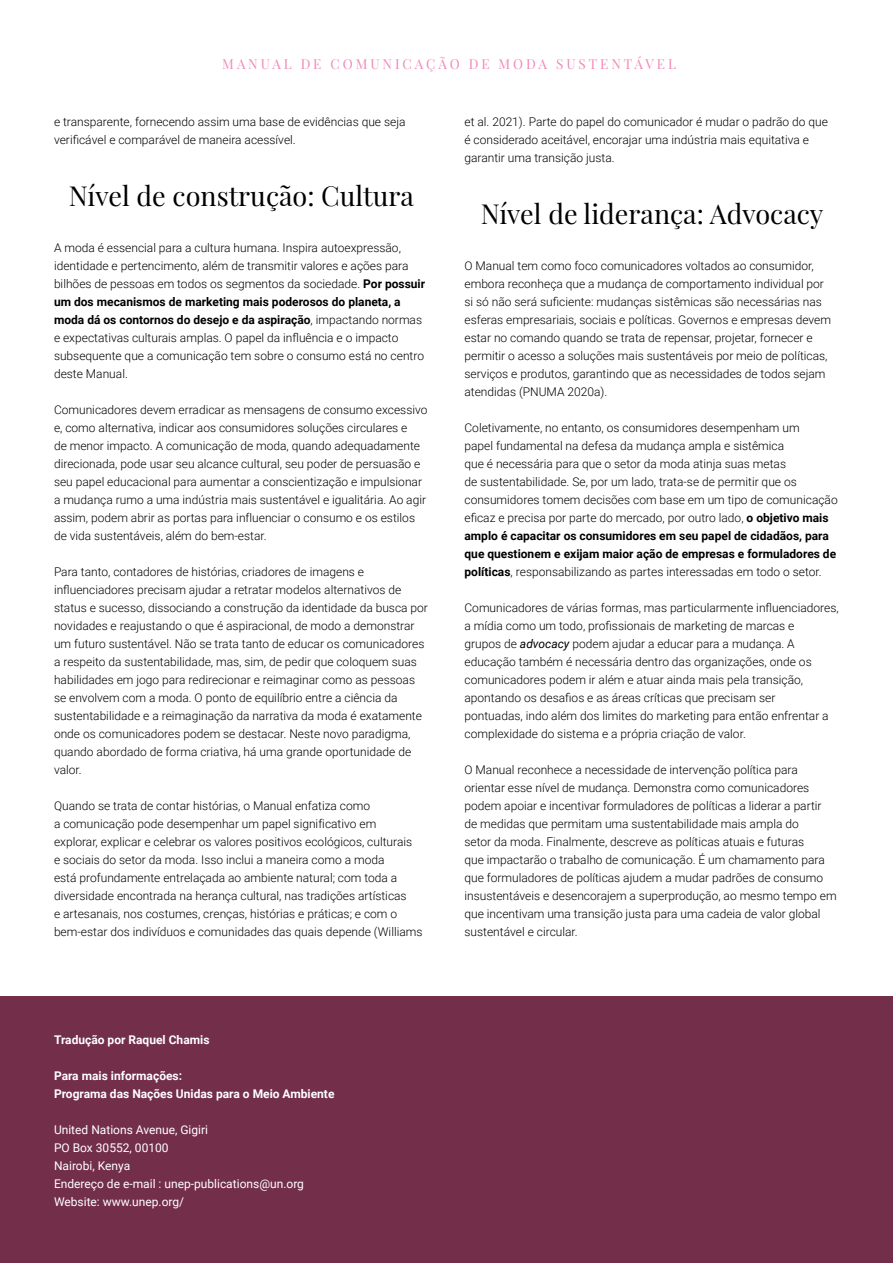
<style>
.page{position:relative;width:893px;height:1263px;background:#fff}
.page>*{position:absolute;margin:0;border:0;box-sizing:border-box;transform-origin:0 0}
.t1{font:27px "Playfair Display";color:#000}
.t2{font:13.5px "Playfair Display";letter-spacing:.22em;color:#f287b8}
.t3{font:300 12px/18px "Roboto";color:#000}
.t4{font:12px/18px "Roboto";color:#fff}
.t5{font:700 12px/18px "Roboto";color:#fff}
.s1{font-weight:700}
.s2{font-weight:400;font-style:italic}
</style>
<div class="page">
<div style="left:0;top:996px;width:893px;height:267px;background:#732e4a"></div>
<p class="t2" style="left:222px;top:53px;width:455px">MANUAL DE COMUNICAÇÃO DE MODA SUSTENTÁVEL</p>
<p class="t3" style="left:54px;top:112px;width:353px">e transparente, fornecendo assim uma base de evidências que seja verificável e comparável de maneira acessível.</p>
<h1 class="t1" style="left:69px;top:175px;width:347px">Nível de construção: Cultura</h1>
<p class="t3" style="left:54px;top:238px;width:373px">A moda é essencial para a cultura humana. Inspira autoexpressão, identidade e pertencimento, além de transmitir valores e ações para bilhões de pessoas em todos os segmentos da sociedade. <span class="s1">Por possuir um dos mecanismos de marketing mais poderosos do planeta, a moda dá os contornos do desejo e da aspiração</span>, impactando normas e expectativas culturais amplas. O papel da influência e o impacto subsequente que a comunicação tem sobre o consumo está no centro deste Manual.</p>
<p class="t3" style="left:54px;top:400px;width:375px">Comunicadores devem erradicar as mensagens de consumo excessivo e, como alternativa, indicar aos consumidores soluções circulares e<br>de menor impacto. A comunicação de moda, quando adequadamente direcionada, pode usar seu alcance cultural, seu poder de persuasão e seu papel educacional para aumentar a conscientização e impulsionar a mudança rumo a uma indústria mais sustentável e igualitária. Ao agir assim, podem abrir as portas para influenciar o consumo e os estilos de vida sustentáveis, além do bem-estar.</p>
<p class="t3" style="left:54px;top:562px;width:375px">Para tanto, contadores de histórias, criadores de imagens e influenciadores precisam ajudar a retratar modelos alternativos de status e sucesso, dissociando a construção da identidade da busca por novidades e reajustando o que é aspiracional, de modo a demonstrar um futuro sustentável. Não se trata tanto de educar os comunicadores a respeito da sustentabilidade, mas, sim, de pedir que coloquem suas habilidades em jogo para redirecionar e reimaginar como as pessoas se envolvem com a moda. O ponto de equilíbrio entre a ciência da sustentabilidade e a reimaginação da narrativa da moda é exatamente onde os comunicadores podem se destacar. Neste novo paradigma, quando abordado de forma criativa, há uma grande oportunidade de valor.</p>
<p class="t3" style="left:54px;top:796px;width:370px">Quando se trata de contar histórias, o Manual enfatiza como<br>a comunicação pode desempenhar um papel significativo em explorar, explicar e celebrar os valores positivos ecológicos, culturais<br>e sociais do setor da moda. Isso inclui a maneira como a moda<br>está profundamente entrelaçada ao ambiente natural; com toda a diversidade encontrada na herança cultural, nas tradições artísticas<br>e artesanais, nos costumes, crenças, histórias e práticas; e com o bem-estar dos indivíduos e comunidades das quais depende (Williams</p>
<p class="t3" style="left:464px;top:112px;width:365px">et al. 2021). Parte do papel do comunicador é mudar o padrão do que é considerado aceitável, encorajar uma indústria mais equitativa e garantir uma transição justa.</p>
<h1 class="t1" style="left:481px;top:193px;width:344px">Nível de liderança: Advocacy</h1>
<p class="t3" style="left:464px;top:256px;width:368px">O Manual tem como foco comunicadores voltados ao consumidor, embora reconheça que a mudança de comportamento individual por si só não será suficiente: mudanças sistêmicas são necessárias nas esferas empresariais, sociais e políticas. Governos e empresas devem estar no comando quando se trata de repensar, projetar, fornecer e permitir o acesso a soluções mais sustentáveis por meio de políticas, serviços e produtos, garantindo que as necessidades de todos sejam atendidas (PNUMA 2020a).</p>
<p class="t3" style="left:464px;top:418px;width:375px">Coletivamente, no entanto, os consumidores desempenham um<br>papel fundamental na defesa da mudança ampla e sistêmica<br>que é necessária para que o setor da moda atinja suas metas<br>de sustentabilidade. Se, por um lado, trata-se de permitir que os consumidores tomem decisões com base em um tipo de comunicação eficaz e precisa por parte do mercado, por outro lado, <span class="s1">o objetivo mais amplo é capacitar os consumidores em seu papel de cidadãos, para que questionem e exijam maior ação de empresas e formuladores de políticas</span>, responsabilizando as partes interessadas em todo o setor.</p>
<p class="t3" style="left:464px;top:598px;width:376px">Comunicadores de várias formas, mas particularmente influenciadores, a mídia como um todo, profissionais de marketing de marcas e<br>grupos de <span class="s2">advocacy</span> podem ajudar a educar para a mudança. A educação também é necessária dentro das organizações, onde os comunicadores podem ir além e atuar ainda mais pela transição, apontando os desafios e as áreas críticas que precisam ser<br>pontuadas, indo além dos limites do marketing para então enfrentar a complexidade do sistema e a própria criação de valor.</p>
<p class="t3" style="left:464px;top:760px;width:374px">O Manual reconhece a necessidade de intervenção política para orientar esse nível de mudança. Demonstra como comunicadores podem apoiar e incentivar formuladores de políticas a liderar a partir de medidas que permitam uma sustentabilidade mais ampla do<br>setor da moda. Finalmente, descreve as políticas atuais e futuras<br>que impactarão o trabalho de comunicação. É um chamamento para que formuladores de políticas ajudem a mudar padrões de consumo insustentáveis e desencorajem a superprodução, ao mesmo tempo em que incentivam uma transição justa para uma cadeia de valor global sustentável e circular.</p>
<p class="t5" style="left:54px;top:1030px;width:157px">Tradução por Raquel Chamis</p>
<p class="t5" style="left:54px;top:1066px;width:282px">Para mais informações:<br>Programa das Nações Unidas para o Meio Ambiente</p>
<p class="t4" style="left:54px;top:1120px;width:251px">United Nations Avenue, Gigiri<br>PO Box 30552, 00100<br>Nairobi, Kenya<br>Endereço de e-mail : unep-publications@un.org<br>Website: www.unep.org/</p>
</div>
